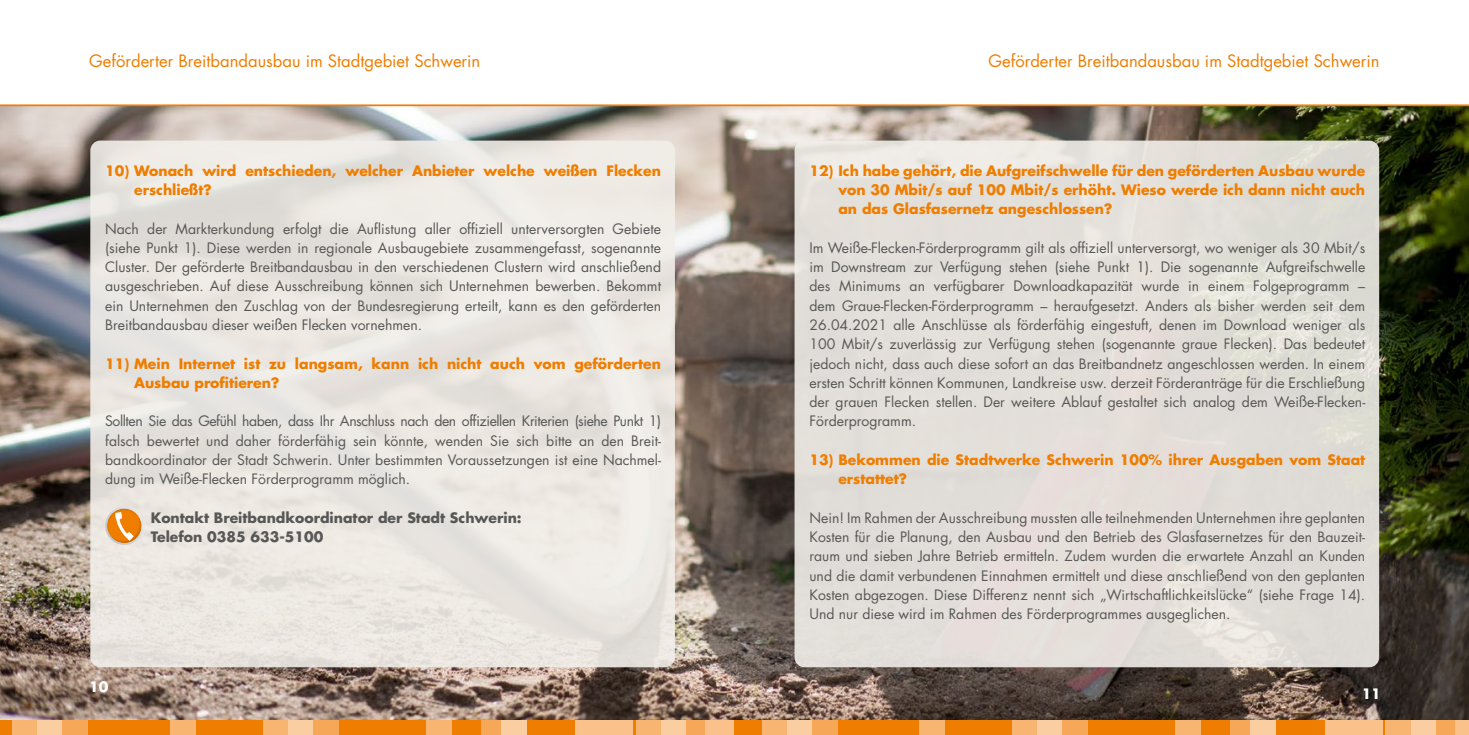
<style>
.page{position:relative;width:1469px;height:735px;background:#fff}
.page>*{position:absolute;margin:0;border:0;box-sizing:border-box;transform-origin:0 0}
.t1{font:16.62px "Futura LT";color:#ef7d00}
.t2{font:14px/19.2px "Futura LT";color:#575756;text-align:justify}
.t3{font:700 14px/19.2px "Futura LT";color:#ef7d00}
.t4{font:700 14px/19.2px "Futura LT";color:#575756}
.t5{font:700 14px "Futura LT";color:#fff}
</style>
<div class="page">
<img style="left:0;top:106px;width:1468px;height:613px">
<div style="left:734px;top:719px;width:734px;height:15px;background:#ef7d00"></div>
<div style="left:1012px;top:719px;width:25px;height:15px;background:#f8b471"></div>
<div style="left:1037px;top:719px;width:25px;height:15px;background:#fbcea2"></div>
<div style="left:1062px;top:719px;width:25px;height:15px;background:#f6a758"></div>
<div style="left:1175px;top:719px;width:25px;height:15px;background:#f8b471"></div>
<div style="left:762px;top:719px;width:25px;height:15px;background:#f8b471"></div>
<div style="left:787px;top:719px;width:25px;height:15px;background:#fbcea2"></div>
<div style="left:812px;top:719px;width:25px;height:15px;background:#f6a758"></div>
<div style="left:919px;top:719px;width:26px;height:15px;background:#f8b471"></div>
<div style="left:1385px;top:719px;width:25px;height:15px;background:#f8b471"></div>
<div style="left:1410px;top:719px;width:25px;height:15px;background:#fbcea2"></div>
<div style="left:1435px;top:719px;width:25px;height:15px;background:#f6a758"></div>
<div style="left:1230px;top:719px;width:25px;height:15px;background:#f6a758"></div>
<div style="left:1250px;top:719px;width:25px;height:15px;background:#fbcea2"></div>
<div style="left:1324px;top:719px;width:58px;height:15px;background:#fac28a"></div>
<div style="left:1454px;top:719px;width:14px;height:15px;background:#fac28a"></div>
<div style="left:0;top:719px;width:734px;height:15px;background:#ef7d00"></div>
<div style="left:263px;top:719px;width:25px;height:15px;background:#f8b471"></div>
<div style="left:288px;top:719px;width:25px;height:15px;background:#fbcea2"></div>
<div style="left:313px;top:719px;width:25px;height:15px;background:#f6a758"></div>
<div style="left:426px;top:719px;width:25px;height:15px;background:#f8b471"></div>
<div style="left:13px;top:719px;width:25px;height:15px;background:#f8b471"></div>
<div style="left:38px;top:719px;width:25px;height:15px;background:#fbcea2"></div>
<div style="left:63px;top:719px;width:25px;height:15px;background:#f6a758"></div>
<div style="left:170px;top:719px;width:25px;height:15px;background:#f8b471"></div>
<div style="left:636px;top:719px;width:25px;height:15px;background:#f8b471"></div>
<div style="left:661px;top:719px;width:25px;height:15px;background:#fbcea2"></div>
<div style="left:686px;top:719px;width:25px;height:15px;background:#f6a758"></div>
<div style="left:481px;top:719px;width:25px;height:15px;background:#f6a758"></div>
<div style="left:501px;top:719px;width:25px;height:15px;background:#fbcea2"></div>
<div style="left:575px;top:719px;width:57px;height:15px;background:#fac28a"></div>
<div style="left:705px;top:719px;width:29px;height:15px;background:#fac28a"></div>
<svg style="left:0;top:104px;width:1468px;height:2px;background:#f29a39"></svg>
<div style="left:794px;top:140px;width:585px;height:527px;background:#e2ded9;border-radius:10px"></div>
<div style="left:90px;top:140px;width:585px;height:527px;background:linear-gradient(to right,#e7e3de,#ede9e4);border-radius:10px"></div>
<svg style="left:103px;top:505px;width:42px;height:43px;background:#e9b780"></svg>
<p class="t1" style="left:89px;top:51px;width:392px">Geförderter Breitbandausbau im Stadtgebiet Schwerin</p>
<p class="t1" style="left:988px;top:51px;width:392px">Geförderter Breitbandausbau im Stadtgebiet Schwerin</p>
<p class="t3" style="left:134px;top:161px;width:528px;text-indent:-29px">10) Wonach wird entschieden, welcher Anbieter welche weißen Flecken erschließt?</p>
<p class="t2" style="left:105px;top:219px;width:557px">Nach der Markterkundung erfolgt die Auflistung aller offiziell unterversorgten Gebiete (siehe Punkt 1). Diese werden in regionale Ausbaugebiete zusammengefasst, sogenannte Cluster. Der geförderte Breitbandausbau in den verschiedenen Clustern wird anschließend ausgeschrieben. Auf diese Ausschreibung können sich Unternehmen bewerben. Bekommt ein Unternehmen den Zuschlag von der Bundesregierung erteilt, kann es den geförderten Breitbandausbau dieser weißen Flecken vornehmen.</p>
<p class="t3" style="left:134px;top:353px;width:528px;text-indent:-29px">11) Mein Internet ist zu langsam, kann ich nicht auch vom geförderten<br>Ausbau profitieren?</p>
<p class="t2" style="left:105px;top:411px;width:557px">Sollten Sie das Gefühl haben, dass Ihr Anschluss nach den offiziellen Kriterien (siehe Punkt 1) falsch bewertet und daher förderfähig sein könnte, wenden Sie sich bitte an den Breit&shy;bandkoordinator der Stadt Schwerin. Unter bestimmten Voraussetzungen ist eine Nachmel&shy;dung im Weiße-Flecken Förderprogramm möglich.</p>
<p class="t4" style="left:151px;top:507px;width:372px">Kontakt Breitbandkoordinator der Stadt Schwerin:<br>Telefon 0385 633-5100</p>
<p class="t5" style="left:89px;top:676px;width:21px">10</p>
<p class="t3" style="left:838px;top:161px;width:528px;text-align:justify;text-indent:-29px">12) Ich habe gehört, die Aufgreifschwelle für den geförderten Ausbau wurde von 30 Mbit/s auf 100 Mbit/s erhöht. Wieso werde ich dann nicht auch an das Glasfasernetz angeschlossen?</p>
<p class="t2" style="left:809px;top:238px;width:557px">Im Weiße-Flecken-Förderprogramm gilt als offiziell unterversorgt, wo weniger als 30 Mbit/s im Downstream zur Verfügung stehen (siehe Punkt 1). Die sogenannte Aufgreifschwelle des Minimums an verfügbarer Downloadkapazität wurde in einem Folgeprogramm – dem Graue-Flecken-Förderprogramm – heraufgesetzt. Anders als bisher werden seit dem 26.04.2021 alle Anschlüsse als förderfähig eingestuft, denen im Download weniger als 100 Mbit/s zuverlässig zur Verfügung stehen (sogenannte graue Flecken). Das bedeutet jedoch nicht, dass auch diese sofort an das Breitbandnetz angeschlossen werden. In einem ersten Schritt können Kommunen, Landkreise usw. derzeit Förderanträge für die Erschließung der grauen Flecken stellen. Der weitere Ablauf gestaltet sich analog dem Weiße-Flecken-Förderprogramm.</p>
<p class="t3" style="left:838px;top:449px;width:528px;text-indent:-29px">13) Bekommen die Stadtwerke Schwerin 100% ihrer Ausgaben vom Staat erstattet?</p>
<p class="t2" style="left:809px;top:508px;width:557px">Nein! Im Rahmen der Ausschreibung mussten alle teilnehmenden Unternehmen ihre geplanten Kosten für die Planung, den Ausbau und den Betrieb des Glasfasernetzes für den Bauzeit&shy;raum und sieben Jahre Betrieb ermitteln. Zudem wurden die erwartete Anzahl an Kunden und die damit verbundenen Einnahmen ermittelt und diese anschließend von den geplanten Kosten abgezogen. Diese Differenz nennt sich „Wirtschaftlichkeitslücke“ (siehe Frage 14).<br>Und nur diese wird im Rahmen des Förderprogrammes ausgeglichen.</p>
<p class="t5" style="left:1361px;top:684px;width:21px">11</p>
</div>
